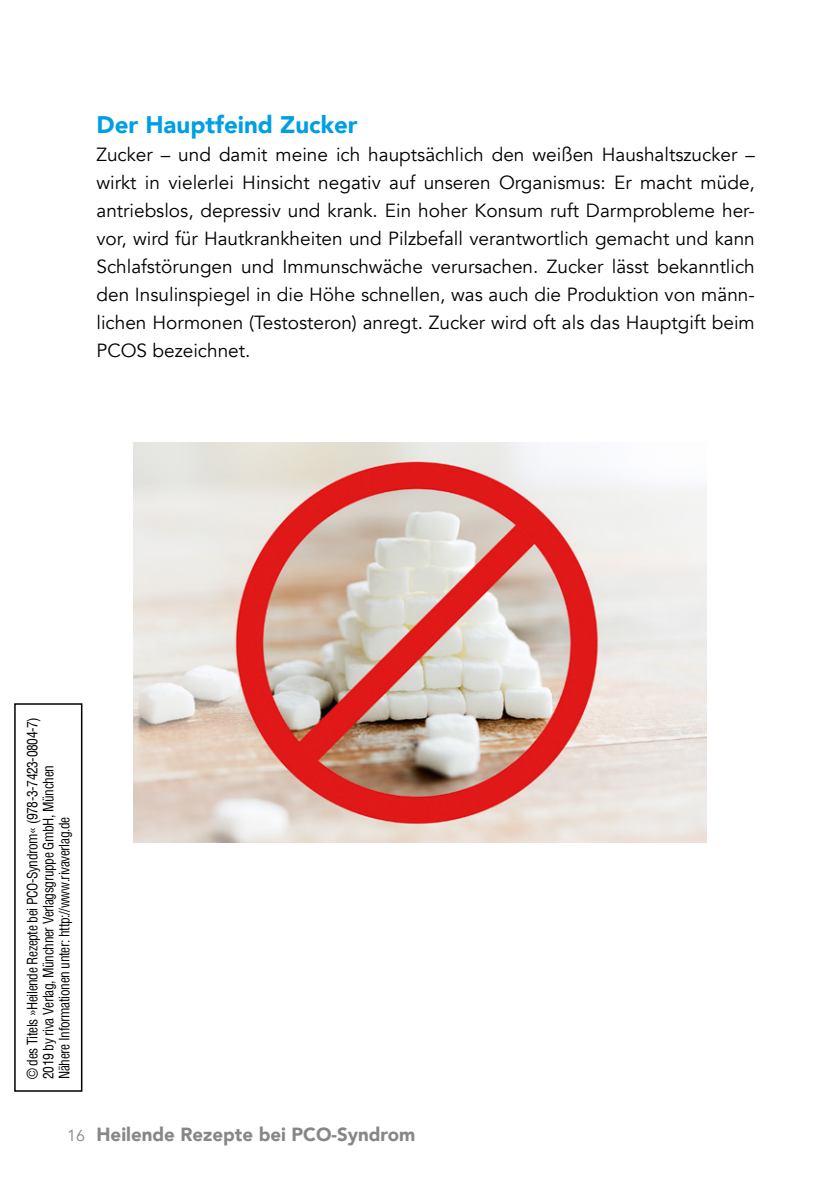
<style>
.page{position:relative;width:840px;height:1191px;background:#fff}
.page>*{position:absolute;margin:0;border:0;box-sizing:border-box;transform-origin:0 0}
.Ü2{font:900 24px "Avenir";color:#009fe3}
.GS{font:19px/28px "Avenir";color:#000;text-align:justify}
.t1{font:900 19px "Avenir";color:#878787}
._00_Biblio_Block{font:condensed 14px/16px "Helvetica";letter-spacing:-.03em;color:#000;scale:.96 1}
.s1{font-weight:400;font-size:16px}
</style>
<div class="page">
<img style="left:134px;top:443px;width:571px;height:399px">
<div style="left:14px;top:703px;width:68px;height:388px;border:2px solid #000"></div>
<p class="Ü2" style="left:96px;top:104px;width:262px">Der Hauptfeind Zucker</p>
<p class="GS" style="left:96px;top:140px;width:659px">Zucker – und damit meine ich hauptsächlich den weißen Haushaltszucker – wirkt in vielerlei Hinsicht negativ auf unseren Organismus: Er macht müde, antriebslos, depressiv und krank. Ein hoher Konsum ruft Darmprobleme her&shy;vor, wird für Hautkrankheiten und Pilzbefall verantwortlich gemacht und kann Schlafstörungen und Immunschwäche verursachen. Zucker lässt bekanntlich den Insulinspiegel in die Höhe schnellen, was auch die Produktion von männ&shy;lichen Hormonen (Testosteron) anregt. Zucker wird oft als das Hauptgift beim PCOS bezeichnet.</p>
<p class="_00_Biblio_Block" style="left:24px;top:1079px;width:378px;rotate:-90deg">© des Titels »Heilende Rezepte bei PCO-Syndrom« (978-3-7423-0804-7)<br>2019 by riva Verlag, Münchner Verlagsgruppe GmbH, München<br>Nähere Informationen unter: http://www.rivaverlag.de</p>
<p class="t1" style="left:67px;top:1118px;width:349px"><span class="s1">16</span> Heilende Rezepte bei PCO-Syndrom</p>
</div>
